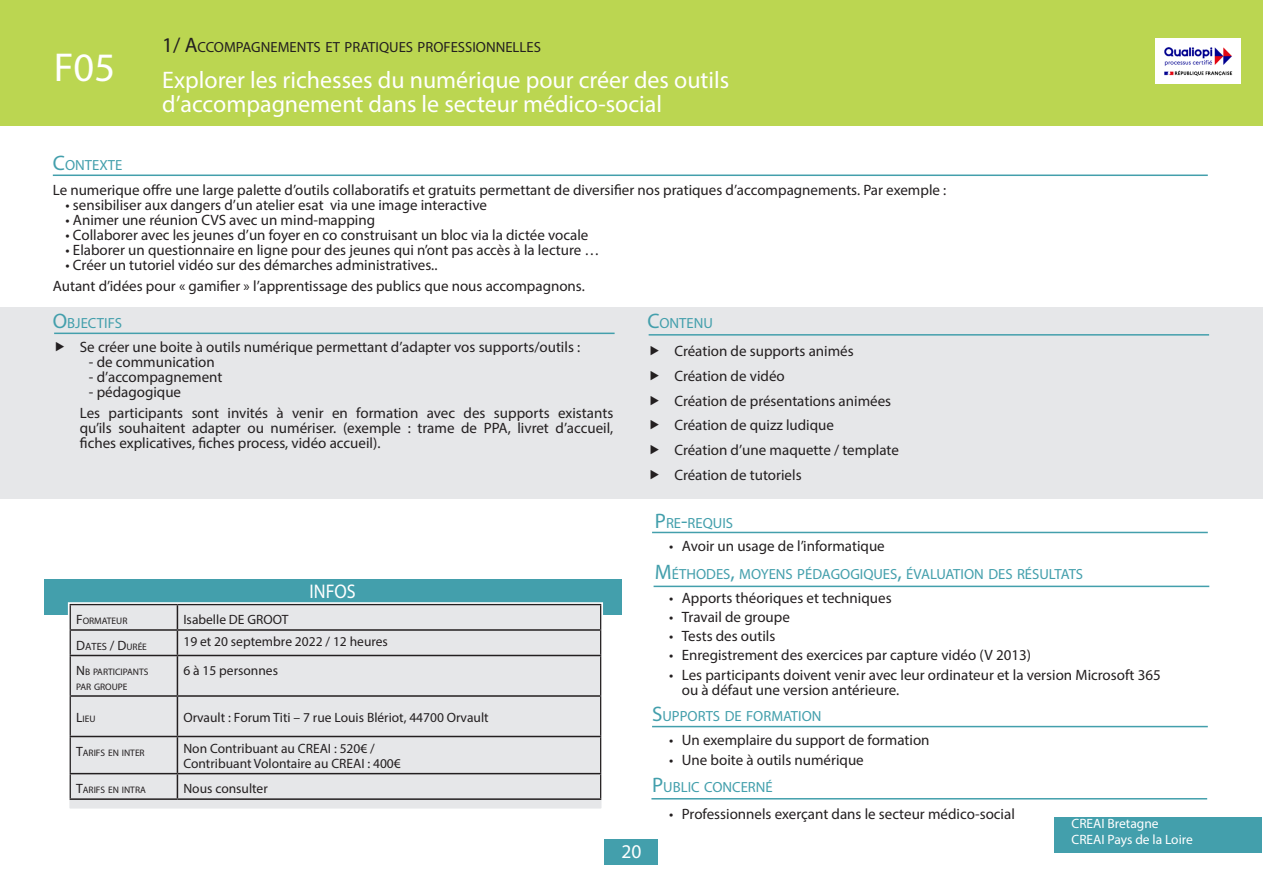
<style>
.page{position:relative;width:1263px;height:893px;background:#fff}
.page>*{position:absolute;margin:0;border:0;box-sizing:border-box;transform-origin:0 0}
.t1{font:40.5px "Myriad Pro";color:#fff}
.t2{font:24px/24px "Myriad Pro";color:#fff}
.t3{font:19.8px "Myriad Pro";color:#fff;scale:.91 1}
.t4{font:19.5px "Myriad Pro";color:#fff}
.t5{font:15px/15px "Myriad Pro";color:#231f20}
.t6{font:14.7px "Myriad Pro";color:#439fac}
.t7{font:14.7px "Myriad Pro";color:#231f20}
.t8{font:13.5px "Myriad Pro";color:#231f20}
.t9{font:13.5px "Myriad Pro";color:#fff}
.t10{font:10.5px "Myriad Pro";color:#231f20}
.t11{font:9.45px/15px "Myriad Pro";color:#231f20}
.s1{font-size:21px}
.s2{font-size:13.5px}
.s3{font-size:9.45px}
</style>
<div class="page">
<div style="left:0;top:0;width:1263px;height:126px;background:#bbd651"></div>
<div style="left:605px;top:839px;width:53px;height:26px;background:#439fac"></div>
<img style="left:1156px;top:38px;width:84px;height:45px">
<div style="left:0;top:307px;width:1263px;height:192px;background:#e6e7e9"></div>
<div style="left:44px;top:580px;width:577px;height:35px;background:#439fac"></div>
<hr style="left:53px;top:175px;width:1155px;height:1px;background:#439fac">
<div style="left:69px;top:603px;width:533px;height:206px;background:#e6e7e9"></div>
<hr style="left:69px;top:629px;width:108px;height:2px;background:#231f20">
<hr style="left:177px;top:629px;width:424px;height:2px;background:#231f20">
<svg style="left:177px;top:605px;width:1px;height:50px"></svg>
<hr style="left:69px;top:655px;width:108px;height:1px;background:#231f20">
<hr style="left:177px;top:655px;width:424px;height:1px;background:#231f20">
<hr style="left:177px;top:656px;width:1px;height:39px;background:#231f20">
<hr style="left:69px;top:695px;width:108px;height:2px;background:#231f20">
<hr style="left:177px;top:695px;width:424px;height:2px;background:#231f20">
<hr style="left:177px;top:697px;width:1px;height:39px;background:#231f20">
<hr style="left:69px;top:736px;width:108px;height:1px;background:#231f20">
<hr style="left:177px;top:736px;width:424px;height:1px;background:#231f20">
<hr style="left:177px;top:737px;width:1px;height:36px;background:#231f20">
<hr style="left:69px;top:773px;width:108px;height:1px;background:#231f20">
<hr style="left:177px;top:773px;width:424px;height:1px;background:#231f20">
<svg style="left:177px;top:774px;width:1px;height:24px"></svg>
<hr style="left:69px;top:798px;width:108px;height:2px;background:#231f20">
<hr style="left:177px;top:798px;width:424px;height:2px;background:#231f20">
<div style="left:68px;top:602px;width:535px;height:208px;border:2px solid #fff"></div>
<div style="left:1054px;top:818px;width:208px;height:35px;background:#439fac"></div>
<hr style="left:652px;top:726px;width:556px;height:1px;background:#439fac">
<hr style="left:652px;top:532px;width:556px;height:1px;background:#439fac">
<hr style="left:651px;top:798px;width:556px;height:1px;background:#439fac">
<hr style="left:54px;top:333px;width:561px;height:1px;background:#439fac">
<hr style="left:649px;top:334px;width:560px;height:2px;background:#439fac">
<hr style="left:654px;top:586px;width:555px;height:1px;background:#439fac">
<p class="t1" style="left:54px;top:42px;width:63px">F05</p>
<p class="t7" style="left:162px;top:38px;width:380px"><span class="s1">1/ A</span>CCOMPAGNEMENTS ET PRATIQUES PROFESSIONNELLES</p>
<p class="t2" style="left:162px;top:68px;width:568px">Explorer les richesses du numérique pour créer des outils d’accompagnement dans le secteur médico-social</p>
<p class="t6" style="left:53px;top:156px;width:71px"><span class="s1">C</span>ONTEXTE</p>
<p class="t5" style="left:53px;top:183px;width:895px">Le numerique offre une large palette d’outils collaboratifs et gratuits permettant de diversifier nos pratiques d’accompagnements. Par exemple :</p>
<p class="t5" style="left:66px;top:198px;width:423px">• sensibiliser aux dangers d’un atelier esat via une image interactive</p>
<p class="t5" style="left:66px;top:213px;width:311px">• Animer une réunion CVS avec un mind-mapping</p>
<p class="t5" style="left:66px;top:228px;width:524px">• Collaborer avec les jeunes d’un foyer en co construisant un bloc via la dictée vocale</p>
<p class="t5" style="left:66px;top:243px;width:535px">• Elaborer un questionnaire en ligne pour des jeunes qui n’ont pas accès à la lecture …</p>
<p class="t5" style="left:66px;top:258px;width:373px">• Créer un tutoriel vidéo sur des démarches administratives..</p>
<p class="t5" style="left:53px;top:279px;width:533px">Autant d’idées pour « gamifier » l’apprentissage des publics que nous accompagnons.</p>
<p class="t6" style="left:53px;top:314px;width:71px"><span class="s1">O</span>BJECTIFS</p>
<p class="t5" style="left:80px;top:339px;width:502px">Se créer une boite à outils numérique permettant d’adapter vos supports/outils :</p>
<p class="t5" style="left:78px;top:354px;width:138px">◦ - de communication</p>
<p class="t5" style="left:78px;top:369px;width:146px">◦ - d’accompagnement</p>
<p class="t5" style="left:78px;top:384px;width:104px">◦ - pédagogique</p>
<p class="t5" style="left:80px;top:405px;width:535px;text-align:justify">Les participants sont invités à venir en formation avec des supports existants qu’ils souhaitent adapter ou numériser. (exemple : trame de PPA, livret d’accueil, fiches explicatives, fiches process, vidéo accueil).</p>
<p class="t6" style="left:647px;top:314px;width:67px"><span class="s1">C</span>ONTENU</p>
<p class="t5" style="left:674px;top:343px;width:181px">Création de supports animés</p>
<p class="t5" style="left:674px;top:368px;width:112px">Création de vidéo</p>
<p class="t5" style="left:674px;top:393px;width:218px">Création de présentations animées</p>
<p class="t5" style="left:674px;top:418px;width:161px">Création de quizz ludique</p>
<p class="t5" style="left:674px;top:442px;width:226px">Création d’une maquette / template</p>
<p class="t5" style="left:674px;top:467px;width:129px">Création de tutoriels</p>
<p class="t3" style="left:310px;top:579px;width:52px">INFOS</p>
<p class="t11" style="left:76px;top:613px;width:53px"><span class="s2">F</span>ORMATEUR</p>
<p class="t8" style="left:183px;top:611px;width:107px">Isabelle DE GROOT</p>
<p class="t10" style="left:76px;top:639px;width:72px"><span class="s2">D</span>ATES <span class="s2">/</span> <span class="s2">D</span><span class="s3">URÉE</span></p>
<p class="t8" style="left:183px;top:633px;width:206px">19 et 20 septembre 2022 / 12 heures</p>
<p class="t11" style="left:76px;top:664px;width:74px"><span class="s2">N</span> B PARTICIPANTS<br>PAR GROUPE</p>
<p class="t8" style="left:183px;top:662px;width:96px">6 à 15 personnes</p>
<p class="t11" style="left:76px;top:711px;width:21px"><span class="s2">L</span>IEU</p>
<p class="t8" style="left:183px;top:709px;width:307px">Orvault : Forum Titi – 7 rue Louis Blériot, 44700 Orvault</p>
<p class="t11" style="left:76px;top:745px;width:70px"><span class="s2">T</span>ARIFS EN INTER</p>
<p class="t8" style="left:183px;top:740px;width:193px">Non Contribuant au CREAI : 520€ /</p>
<p class="t8" style="left:183px;top:755px;width:219px">Contribuant Volontaire au CREAI : 400€</p>
<p class="t11" style="left:76px;top:782px;width:71px"><span class="s2">T</span>ARIFS EN INTRA</p>
<p class="t8" style="left:183px;top:780px;width:86px">Nous consulter</p>
<h3 class="t4" style="left:622px;top:839px;width:22px">20</h3>
<p class="t6" style="left:655px;top:514px;width:80px"><span class="s1">P</span>RE<span class="s1">-</span>REQUIS</p>
<p class="t5" style="left:669px;top:538px;width:217px">• Avoir un usage de l’informatique</p>
<p class="t6" style="left:655px;top:565px;width:430px"><span class="s1">M</span>ÉTHODES<span class="s1">,</span> MOYENS PÉDAGOGIQUES<span class="s1">,</span> ÉVALUATION DES RÉSULTATS</p>
<p class="t5" style="left:669px;top:590px;width:224px">• Apports théoriques et techniques</p>
<p class="t5" style="left:669px;top:609px;width:122px">• Travail de groupe</p>
<p class="t5" style="left:669px;top:628px;width:108px">• Tests des outils</p>
<p class="t5" style="left:669px;top:648px;width:363px">• Enregistrement des exercices par capture vidéo (V 2013)</p>
<p class="t5" style="left:682px;top:667px;width:480px;text-indent:-13px">• Les participants doivent venir avec leur ordinateur et la version Microsoft 365 ou à défaut une version antérieure.</p>
<p class="t6" style="left:652px;top:707px;width:171px"><span class="s1">S</span>UPPORTS DE FORMATION</p>
<p class="t5" style="left:669px;top:732px;width:262px">• Un exemplaire du support de formation</p>
<p class="t5" style="left:669px;top:752px;width:196px">• Une boite à outils numérique</p>
<p class="t6" style="left:652px;top:778px;width:122px"><span class="s1">P</span>UBLIC CONCERNÉ</p>
<p class="t5" style="left:669px;top:806px;width:347px">• Professionnels exerçant dans le secteur médico-social</p>
<p class="t9" style="left:1071px;top:815px;width:89px">CREAI Bretagne</p>
<p class="t9" style="left:1071px;top:831px;width:123px">CREAI Pays de la Loire</p>
</div>
